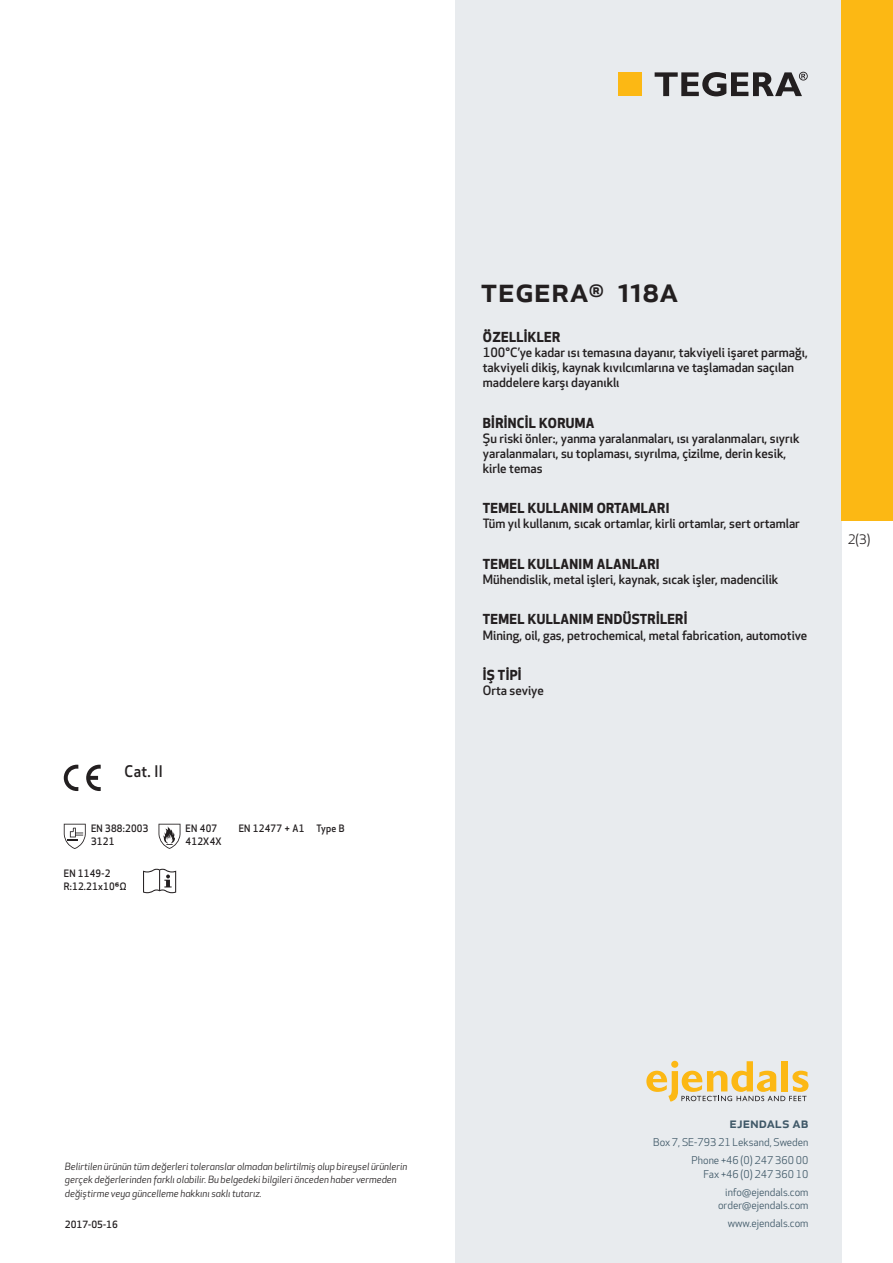
<style>
.page{position:relative;width:893px;height:1263px;background:#fff}
.page>*{position:absolute;margin:0;border:0;box-sizing:border-box;transform-origin:0 0}
.prodname{font:500 34.5px "Apex New";color:#231f20}
.Artikel{font:500 15.6px "Apex New";color:#231f20;scale:.95 1}
.t1{font:500 15px "Apex New";color:#405968}
.Funktion_body{font:700 13.5px "Apex New";letter-spacing:.025em;color:#231f20}
.t2{font:12.75px "Apex New";color:#231f20}
.Funktion_body-2{font:500 12.6px/15px "Apex New";color:#231f20}
.t3{font:10.5px/18px "Apex New";color:#405968;text-align:right}
.Artikel-2{font:500 10.05px/13.2px "Apex New";letter-spacing:.025em;color:#231f20;scale:.95 1}
.t4{font:italic 9.75px/13.5px "Apex New";color:#231f20}
.Sidfot_datum{font:500 9.75px "Apex New";color:#231f20}
</style>
<div class="page">
<div style="left:455px;top:0;width:387px;height:1263px;background:#e8ebee"></div>
<svg style="left:646px;top:1061px;width:162px;height:40px"></svg>
<div style="left:842px;top:0;width:51px;height:520px;background:#fcb814"></div>
<div style="left:618px;top:72px;width:24px;height:24px;background:#fcb814"></div>
<svg style="left:655px;top:72px;width:153px;height:24px"></svg>
<svg style="left:86px;top:765px;width:15px;height:26px"></svg>
<svg style="left:64px;top:765px;width:14px;height:26px"></svg>
<svg style="left:64px;top:824px;width:22px;height:25px"></svg>
<svg style="left:159px;top:824px;width:21px;height:25px"></svg>
<svg style="left:143px;top:869px;width:33px;height:24px"></svg>
<p class="Artikel" style="left:125px;top:761px;width:42px">Cat. II</p>
<p class="Artikel-2" style="left:91px;top:821px;width:62px">EN 388:2003<br>3121</p>
<p class="Artikel-2" style="left:186px;top:821px;width:40px">EN 407<br>412X4X</p>
<p class="Artikel-2" style="left:239px;top:821px;width:71px">EN 12477 + A1</p>
<p class="Artikel-2" style="left:316px;top:821px;width:31px">Type B</p>
<p class="Artikel-2" style="left:64px;top:866px;width:67px">EN 1149-2<br>R:12.21x10⁶Ω</p>
<p class="prodname" style="left:480px;top:266px;width:197px">TEGERA<sup>®</sup> 118a</p>
<p class="Funktion_body" style="left:483px;top:327px;width:79px">ÖZELLİKLER</p>
<p class="Funktion_body-2" style="left:483px;top:345px;width:326px">100°C’ye kadar ısı temasına dayanır, takviyeli işaret parmağı, takviyeli dikiş, kaynak kıvılcımlarına ve taşlamadan saçılan maddelere karşı dayanıklı</p>
<p class="Funktion_body" style="left:483px;top:413px;width:113px">BİRİNCİL KORUMA</p>
<p class="Funktion_body-2" style="left:483px;top:430px;width:318px">Şu riski önler:, yanma yaralanmaları, ısı yaralanmaları, sıyrık yaralanmaları, su toplaması, sıyrılma, çizilme, derin kesik, kirle temas</p>
<p class="Funktion_body" style="left:483px;top:498px;width:188px">TEMEL KULLANIM ORTAMLARI</p>
<p class="Funktion_body-2" style="left:483px;top:516px;width:318px">Tüm yıl kullanım, sıcak ortamlar, kirli ortamlar, sert ortamlar</p>
<p class="Funktion_body" style="left:483px;top:554px;width:178px">TEMEL KULLANIM ALANLARI</p>
<p class="Funktion_body-2" style="left:483px;top:571px;width:297px">Mühendislik, metal işleri, kaynak, sıcak işler, madencilik</p>
<p class="Funktion_body" style="left:483px;top:610px;width:206px">TEMEL KULLANIM ENDÜSTRİLERİ</p>
<p class="Funktion_body-2" style="left:483px;top:627px;width:326px">Mining, oil, gas, petrochemical, metal fabrication, automotive</p>
<p class="Funktion_body" style="left:483px;top:665px;width:40px">İŞ TİPİ</p>
<p class="Funktion_body-2" style="left:483px;top:683px;width:63px">Orta seviye</p>
<p class="t2" style="left:848px;top:531px;width:24px">2(3)</p>
<p class="t4" style="left:65px;top:1159px;width:344px">Belirtilen ürünün tüm değerleri toleranslar olmadan belirtilmiş olup bireysel ürünlerin gerçek değerlerinden farklı olabilir. Bu belgedeki bilgileri önceden haber vermeden değiştirme veya güncelleme hakkını saklı tutarız.</p>
<p class="Sidfot_datum" style="left:65px;top:1218px;width:54px">2017-05-16</p>
<p class="t1" style="left:729px;top:1113px;width:80px">ejendals ab</p>
<p class="t3" style="left:653px;top:1133px;width:157px">Box 7, SE-793 21 Leksand, Sweden<br>Phone +46 (0) 247 360 00</p>
<p class="t3" style="left:703px;top:1165px;width:107px">Fax +46 (0) 247 360 10 info@ejendals.com</p>
<p class="t3" style="left:718px;top:1196px;width:92px">order@ejendals.com</p>
<p class="t3" style="left:728px;top:1215px;width:82px">www.ejendals.com</p>
</div>
